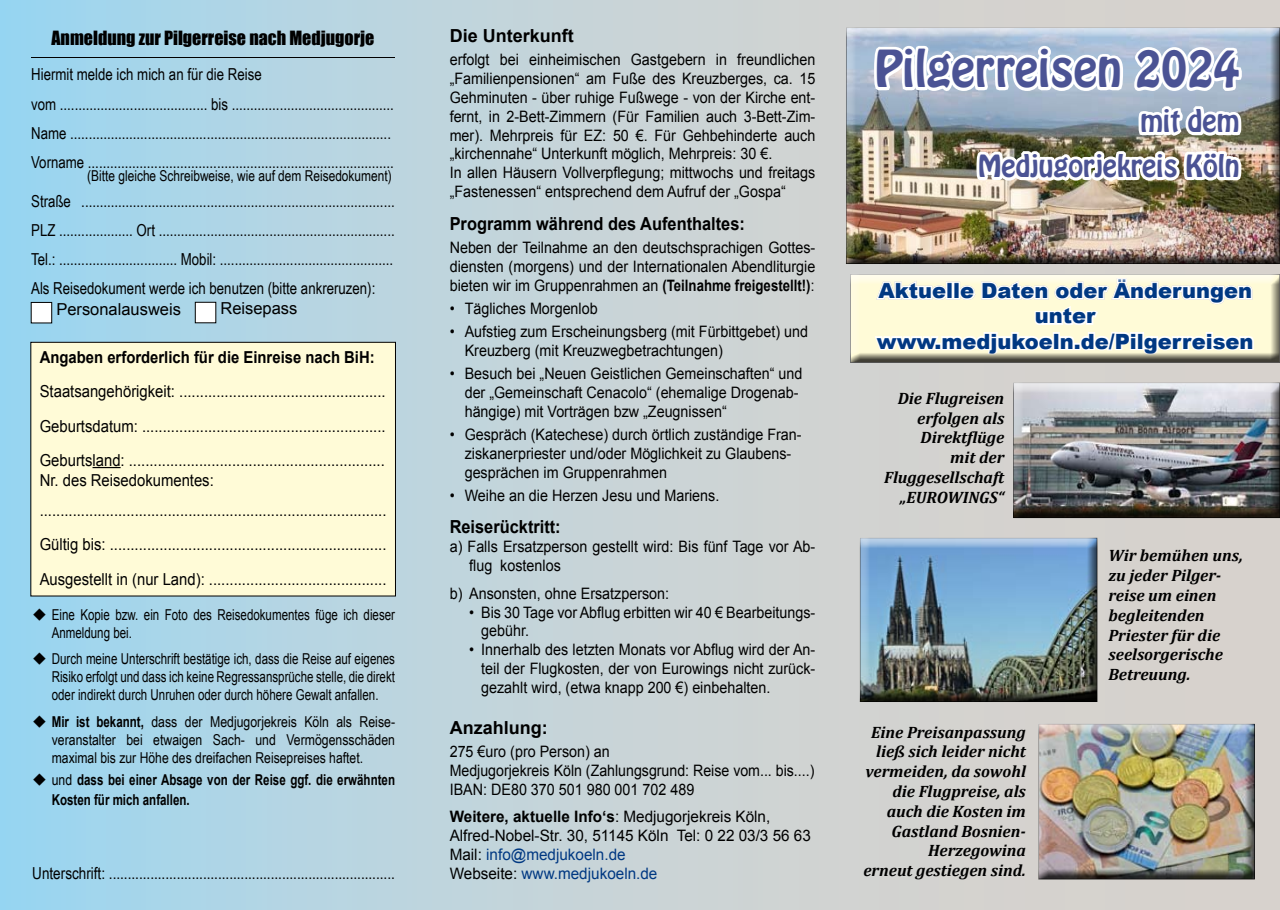
<style>
.page{position:relative;width:1280px;height:910px;background:#fff}
.page>*{position:absolute;margin:0;border:0;box-sizing:border-box;transform-origin:0 0}
.t1{font:45px "Hobo Std";color:#4b5394}
.t2{font:27px/45px "Hobo Std";color:#4b5394;text-align:right}
.t3{font:900 21px/25.2px "Arial";color:#003882;text-align:center}
.t4{font:700 18px "Arial";color:#000;scale:.91 1}
.t5{font:18px "Impact";color:#000}
.t6{font:700 18px "Arial";color:#000}
.t7{font:16.5px/28.8px "Arial Narrow";color:#000}
.t8{font:16.5px/34.2px "Arial";color:#000;scale:.9 1}
.t9{font:italic 700 16.5px/19.8px "Cambria";color:#000;text-align:right}
.t10{font:700 16.5px "Arial";color:#000;scale:.9 1}
.t11{font:16.5px "Arial";color:#000}
.t12{font:15.75px/18.9px "Arial";color:#000;scale:.91 1}
.t13{font:15.75px/18.9px "Arial";color:#000}
.t14{font:15px/18px "Arial";color:#000;scale:.77 1}
.t15{font:15px/18px "Arial Narrow";color:#000;text-align:justify}
.t16{font:700 15px/19.8px "Arial";color:#000;scale:.77 1}
.s1{font-family:"Arial";font-weight:700}
.s2{font-family:"Arial Narrow";font-weight:400}
.s3{font-weight:700}
.s4{color:#003882}
</style>
<div class="page">
<div style="left:0;top:0;width:1280px;height:910px;background:linear-gradient(to right,#a4d6ec,#e2d2c7)"></div>
<div style="left:844px;top:26px;width:436px;height:240px;background:#000;opacity:.75"></div>
<div style="left:1010px;top:382px;width:270px;height:138px;background:#000;opacity:.75"></div>
<div style="left:1036px;top:722px;width:220px;height:158px;background:#000;opacity:.75"></div>
<div style="left:860px;top:537px;width:238px;height:165px;background:#000;opacity:.75"></div>
<hr style="left:29px;top:57px;width:366px;height:3px;background:#000;opacity:.75">
<svg style="left:871px;top:43px;width:374px;height:51px"></svg>
<svg style="left:1135px;top:103px;width:109px;height:36px"></svg>
<img style="left:973px;top:146px;width:271px;height:38px">
<div style="left:849px;top:269px;width:431px;height:95px;background:#000;opacity:.75"></div>
<div style="left:31px;top:302px;width:21px;height:21px;background:#fff"></div>
<div style="left:31px;top:302px;width:21px;height:21px;border:1px solid #000"></div>
<div style="left:195px;top:302px;width:21px;height:21px;background:#fff"></div>
<div style="left:195px;top:302px;width:21px;height:21px;border:1px solid #000"></div>
<div style="left:31px;top:342px;width:364px;height:254px;background:#fffbd7"></div>
<svg style="left:93px;top:467px;width:28px;height:1px"></svg>
<div style="left:30px;top:342px;width:366px;height:254px;border:1px solid #000"></div>
<p class="t5" style="left:51px;top:24px;width:324px">Anmeldung zur Pilgerreise nach Medjugorje</p>
<p class="t7" style="left:31px;top:58px;width:364px;line-height:30.6px">Hiermit melde ich mich an für die Reise<br>vom ........................................ bis ............................................</p>
<p class="t7" style="left:31px;top:118px;width:364px">Name .......................................................................................<br>Vorname ...................................................................................</p>
<p class="t7" style="left:31px;top:187px;width:365px;text-align:justify">Straße .....................................................................................<br>PLZ .................... Ort ................................................................<br>Tel.: ................................ Mobil: ...............................................<br>Als Reisedokument werde ich benutzen (bitte ankreruzen):</p>
<p class="t15" style="left:87px;top:166px;width:306px">(Bitte gleiche Schreibweise, wie auf dem Reisedokument)</p>
<p class="t11" style="left:56px;top:298px;width:126px">Personalausweis</p>
<p class="t11" style="left:220px;top:298px;width:79px">Reisepass</p>
<p class="t10" style="left:40px;top:346px;width:374px">Angaben erforderlich für die Einreise nach BiH:</p>
<p class="t8" style="left:40px;top:375px;width:386px;text-align:justify">Staatsangehörigkeit: ..................................................<br>Geburtsdatum: ...........................................................<br>Geburtsland: ..............................................................</p>
<p class="t8" style="left:40px;top:465px;width:387px;line-height:30.6px">Nr. des Reisedokumentes: ....................................................................................</p>
<p class="t8" style="left:40px;top:528px;width:387px">Gültig bis: ...................................................................<br>Ausgestellt in (nur Land): ...........................................</p>
<p class="t14" style="left:52px;top:605px;width:447px;text-indent:-20px">◆ Eine Kopie bzw. ein Foto des Reisedokumentes füge ich dieser<br>Anmeldung bei.</p>
<p class="t14" style="left:52px;top:650px;width:447px;text-align:justify;text-indent:-20px">◆ Durch meine Unterschrift bestätige ich, dass die Reise auf eigenes Risiko erfolgt und dass ich keine Regressansprüche stelle, die direkt oder indirekt durch Unruhen oder durch höhere Gewalt anfallen.</p>
<p class="t15" style="left:52px;top:712px;width:345px;text-indent:-19px">◆ <span class="s1">Mir ist bekannt,</span> dass der Medjugorjekreis Köln als Reise&shy;veranstalter bei etwaigen Sach- und Vermögensschäden maximal bis zur Höhe des dreifachen Reisepreises haftet.</p>
<p class="t16" style="left:52px;top:770px;width:447px;text-indent:-20px">◆ <span class="s2">und</span> dass bei einer Absage von der Reise ggf. die erwähnten<br>Kosten für mich anfallen.</p>
<p class="t7" style="left:32px;top:858px;width:364px">Unterschrift: ............................................................................</p>
<p class="t6" style="left:450px;top:23px;width:126px">Die Unterkunft</p>
<p class="t12" style="left:450px;top:50px;width:403px">erfolgt bei einheimischen Gastgebern in freundlichen „Familienpensionen“ am Fuße des Kreuzberges, ca. 15<br>Gehminuten - über ruhige Fußwege - von der Kirche ent&shy;fernt, in 2-Bett-Zimmern (Für Familien auch 3-Bett-Zim&shy;mer). Mehrpreis für EZ: 50 €. Für Gehbehinderte auch „kirchennahe“ Unterkunft möglich, Mehrpreis: 30 €.<br>In allen Häusern Vollverpflegung; mittwochs und freitags „Fastenessen“ entsprechend dem Aufruf der „Gospa“</p>
<p class="t4" style="left:450px;top:211px;width:326px">Programm während des Aufenthaltes:</p>
<p class="t12" style="left:450px;top:238px;width:403px;text-align:justify">Neben der Teilnahme an den deutschsprachigen Gottes&shy;diensten (morgens) und der Internationalen Abendliturgie bieten wir im Gruppenrahmen an <span class="s3">(Teilnahme freigestellt!)</span>:</p>
<p class="t12" style="left:450px;top:299px;width:164px">• Tägliches Morgenlob</p>
<p class="t12" style="left:465px;top:322px;width:379px;text-indent:-15px">• Aufstieg zum Erscheinungsberg (mit Fürbittgebet) und<br>Kreuzberg (mit Kreuzwegbetrachtungen)</p>
<p class="t12" style="left:465px;top:364px;width:373px;text-indent:-15px">• Besuch bei „Neuen Geistlichen Gemeinschaften“ und der „Gemeinschaft Cenacolo“ (ehemalige Drogenab&shy;hängige) mit Vorträgen bzw „Zeugnissen“</p>
<p class="t12" style="left:465px;top:425px;width:372px;text-indent:-15px">• Gespräch (Katechese) durch örtlich zuständige Fran&shy;ziskanerpriester und/oder Möglichkeit zu Glaubens&shy;gesprächen im Gruppenrahmen</p>
<p class="t12" style="left:450px;top:486px;width:298px">• Weihe an die Herzen Jesu und Mariens.</p>
<p class="t4" style="left:450px;top:515px;width:124px">Reiserücktritt:</p>
<p class="t12" style="left:469px;top:537px;width:382px;text-indent:-20px">a) Falls Ersatzperson gestellt wird: Bis fünf Tage vor Ab&shy;flug kostenlos</p>
<p class="t12" style="left:450px;top:584px;width:243px">b) Ansonsten, ohne Ersatzperson:</p>
<p class="t12" style="left:481px;top:603px;width:369px;text-indent:-12px">• Bis 30 Tage vor Abflug erbitten wir 40 € Bearbeitungs&shy;gebühr.</p>
<p class="t12" style="left:481px;top:640px;width:369px;text-align:justify;text-indent:-12px">• Innerhalb des letzten Monats vor Abflug wird der An&shy;teil der Flugkosten, der von Eurowings nicht zurück&shy;gezahlt wird, (etwa knapp 200 €) einbehalten.</p>
<p class="t6" style="left:450px;top:715px;width:99px">Anzahlung:</p>
<p class="t12" style="left:450px;top:742px;width:402px">275 €uro (pro Person) an<br>Medjugorjekreis Köln (Zahlungsgrund: Reise vom... bis....)<br>IBAN: DE80 370 501 980 001 702 489</p>
<p class="t13" style="left:450px;top:807px;width:363px"><span class="s3">Weitere, aktuelle Info‘s</span>: Medjugorjekreis Köln, Alfred-Nobel-Str. 30, 51145 Köln Tel: 0 22 03/3 56 63<br>Mail: <span class="s4">info@medjukoeln.de<br></span>Webseite: <span class="s4">www.medjukoeln.de</span></p>
<h1 class="t1" style="left:875px;top:38px;width:366px">Pilgerreisen 2024</h1>
<h2 class="t2" style="left:978px;top:99px;width:263px">mit dem<br>Medjugorjekreis Köln</h2>
<h3 class="t3" style="left:877px;top:277px;width:378px">Aktuelle Daten oder Änderungen unter www.medjukoeln.de/Pilgerreisen</h3>
<p class="t9" style="left:884px;top:388px;width:122px">Die Flugreisen erfolgen als<br>Direktflüge<br>mit der<br>Fluggesellschaft „Eurowings“</p>
<p class="t9" style="left:863px;top:722px;width:164px">Eine Preisanpassung ließ sich leider nicht vermeiden, da sowohl die Flugpreise, als auch die Kosten im<br>Gastland Bosnien-<br>Herzegowina<br>erneut gestiegen sind.</p>
<p class="t9" style="left:1108px;top:545px;width:136px;text-align:left">Wir bemühen uns, zu jeder Pilger&shy;reise um einen begleitenden<br>Priester für die seelsorgerische<br>Betreuung.</p>
</div>
